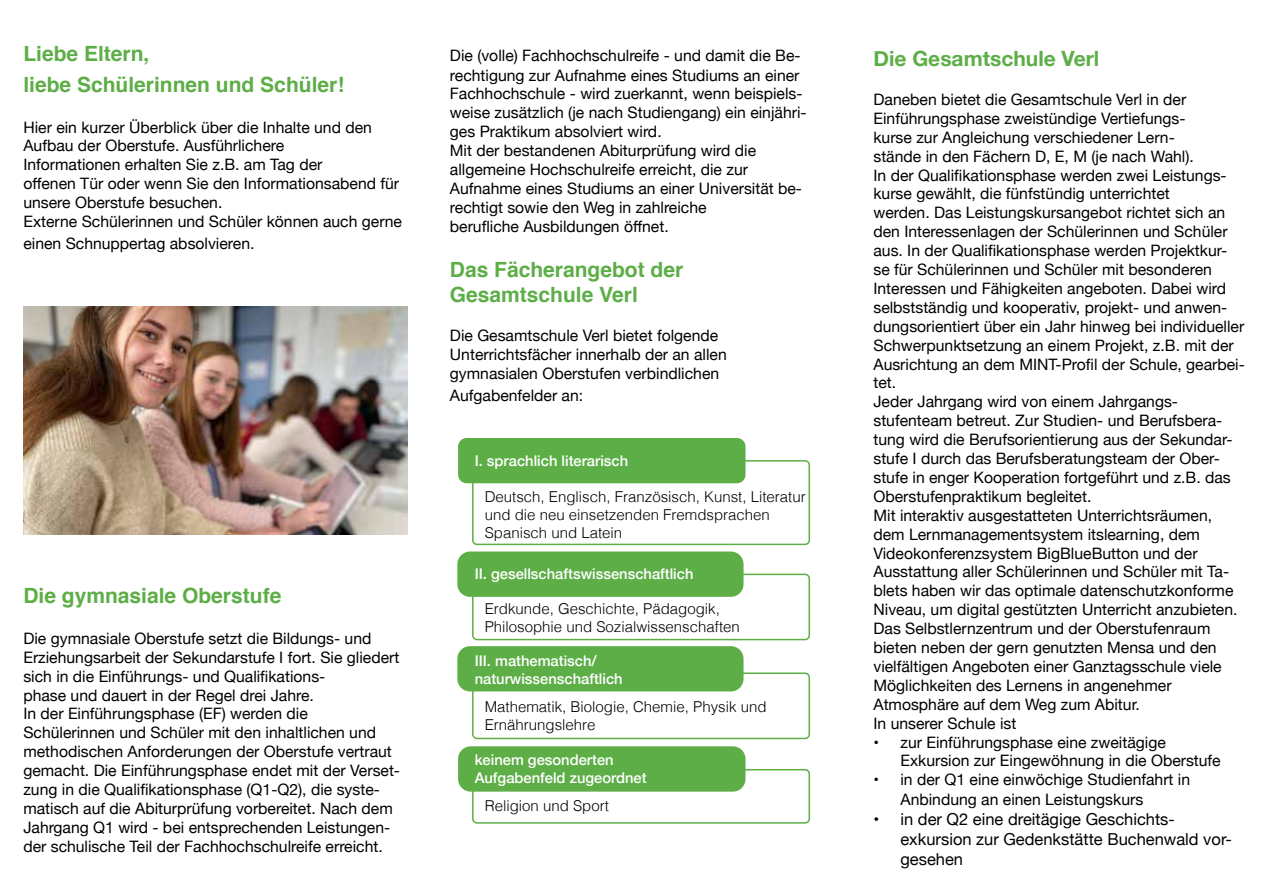
<style>
.page{position:relative;width:1263px;height:893px;background:#fff}
.page>*{position:absolute;margin:0;border:0;box-sizing:border-box;transform-origin:0 0}
.t1{font:700 21px/30.6px "Helvetica";color:#5dae47}
.t2{font:700 21px "Helvetica Neue";color:#5dae47}
.t3{font:16.5px/19.8px "Helvetica Neue";color:#000}
.t4{font:15.75px/18.9px "Helvetica Neue";color:#000}
.t5{font:300 15px/18px "Helvetica";color:#000}
.t6{font:500 14.7px/17.7px "Helvetica Neue";color:#fff}
</style>
<div class="page">
<img style="left:23px;top:306px;width:385px;height:228px">
<div style="left:472px;top:460px;width:338px;height:85px;border:2px solid #5dae47;border-radius:4px"></div>
<div style="left:472px;top:574px;width:338px;height:66px;border:2px solid #5dae47;border-radius:4px"></div>
<div style="left:472px;top:672px;width:338px;height:67px;border:2px solid #5dae47;border-radius:4px"></div>
<div style="left:472px;top:769px;width:338px;height:55px;border:2px solid #5dae47;border-radius:4px"></div>
<div style="left:458px;top:438px;width:287px;height:45px;background:#5dae47;border-radius:9px"></div>
<div style="left:457px;top:551px;width:286px;height:46px;background:#5dae47;border-radius:13px"></div>
<div style="left:457px;top:646px;width:286px;height:45px;background:#5dae47;border-radius:13px"></div>
<div style="left:458px;top:746px;width:287px;height:46px;background:#5dae47;border-radius:13px"></div>
<h1 class="t1" style="left:23px;top:39px;width:322px">Liebe Eltern,<br>liebe Schülerinnen und Schüler!</h1>
<p class="t4" style="left:23px;top:118px;width:380px">Hier ein kurzer Überblick über die Inhalte und den Aufbau der Oberstufe. Ausführlichere<br>Informationen erhalten Sie z.B. am Tag der<br>offenen Tür oder wenn Sie den Informationsabend für unsere Oberstufe besuchen.<br>Externe Schülerinnen und Schüler können auch gerne</p>
<p class="t4" style="left:23px;top:235px;width:233px">einen Schnuppertag absolvieren.</p>
<h1 class="t1" style="left:23px;top:581px;width:259px">Die gymnasiale Oberstufe</h1>
<p class="t4" style="left:23px;top:630px;width:378px">Die gymnasiale Oberstufe setzt die Bildungs- und Erziehungsarbeit der Sekundarstufe I fort. Sie gliedert sich in die Einführungs- und Qualifikations-<br>phase und dauert in der Regel drei Jahre.<br>In der Einführungsphase (EF) werden die Schülerinnen und Schüler mit den inhaltlichen und methodischen Anforderungen der Oberstufe vertraut gemacht. Die Einführungsphase endet mit der Verset&shy;zung in die Qualifikationsphase (Q1-Q2), die syste&shy;matisch auf die Abiturprüfung vorbereitet. Nach dem Jahrgang Q1 wird - bei entsprechenden Leistungen&shy;der schulische Teil der Fachhochschulreife erreicht.</p>
<p class="t4" style="left:450px;top:46px;width:358px">Die (volle) Fachhochschulreife - und damit die Be&shy;rechtigung zur Aufnahme eines Studiums an einer Fachhochschule - wird zuerkannt, wenn beispiels&shy;weise zusätzlich (je nach Studiengang) ein einjähri&shy;ges Praktikum absolviert wird.<br>Mit der bestandenen Abiturprüfung wird die allgemeine Hochschulreife erreicht, die zur Aufnahme eines Studiums an einer Universität be&shy;rechtigt sowie den Weg in zahlreiche<br>berufliche Ausbildungen öffnet.</p>
<h1 class="t1" style="left:450px;top:257px;width:235px;line-height:25.2px">Das Fächerangebot der<br>Gesamtschule Verl</h1>
<p class="t4" style="left:450px;top:327px;width:278px">Die Gesamtschule Verl bietet folgende<br>Unterrichtsfächer innerhalb der an allen gymnasialen Oberstufen verbindlichen</p>
<p class="t4" style="left:450px;top:386px;width:135px">Aufgabenfelder an:</p>
<p class="t6" style="left:475px;top:451px;width:155px">I. sprachlich literarisch</p>
<p class="t5" style="left:485px;top:486px;width:322px">Deutsch, Englisch, Französisch, Kunst, Literatur und die neu einsetzenden Fremdsprachen<br>Spanisch und Latein</p>
<p class="t6" style="left:475px;top:564px;width:220px">II. gesellschaftswissenschaftlich</p>
<p class="t5" style="left:485px;top:599px;width:257px">Erdkunde, Geschichte, Pädagogik,<br>Philosophie und Sozialwissenschaften</p>
<p class="t6" style="left:475px;top:651px;width:150px">III. mathematisch/ naturwissenschaftlich</p>
<p class="t5" style="left:485px;top:697px;width:283px">Mathematik, Biologie, Chemie, Physik und<br>Ernährungslehre</p>
<p class="t6" style="left:475px;top:750px;width:174px">keinem gesonderten<br>Aufgabenfeld zugeordnet</p>
<p class="t5" style="left:485px;top:795px;width:126px">Religion und Sport</p>
<h1 class="t2" style="left:873px;top:42px;width:227px">Die Gesamtschule Verl</h1>
<p class="t4" style="left:873px;top:91px;width:373px">Daneben bietet die Gesamtschule Verl in der Einführungsphase zweistündige Vertiefungs-<br>kurse zur Angleichung verschiedener Lern-<br>stände in den Fächern D, E, M (je nach Wahl).<br>In der Qualifikationsphase werden zwei Leistungs&shy;kurse gewählt, die fünfstündig unterrichtet<br>werden. Das Leistungskursangebot richtet sich an den Interessenlagen der Schülerinnen und Schüler aus. In der Qualifikationsphase werden Projektkur&shy;se für Schülerinnen und Schüler mit besonderen Interessen und Fähigkeiten angeboten. Dabei wird selbstständig und kooperativ, projekt- und anwen&shy;dungsorientiert über ein Jahr hinweg bei individueller Schwerpunktsetzung an einem Projekt, z.B. mit der Ausrichtung an dem MINT-Profil der Schule, gearbei&shy;tet.<br>Jeder Jahrgang wird von einem Jahrgangs&shy;stufenteam betreut. Zur Studien- und Berufsbera&shy;tung wird die Berufsorientierung aus der Sekundar&shy;stufe I durch das Berufsberatungsteam der Ober&shy;stufe in enger Kooperation fortgeführt und z.B. das Oberstufenpraktikum begleitet.<br>Mit interaktiv ausgestatteten Unterrichtsräumen, dem Lernmanagementsystem itslearning, dem Videokonferenzsystem BigBlueButton und der Ausstattung aller Schülerinnen und Schüler mit Ta&shy;blets haben wir das optimale datenschutzkonforme Niveau, um digital gestützten Unterricht anzubieten.<br>Das Selbstlernzentrum und der Oberstufenraum bieten neben der gern genutzten Mensa und den vielfältigen Angeboten einer Ganztagsschule viele Möglichkeiten des Lernens in angenehmer Atmosphäre auf dem Weg zum Abitur.<br>In unserer Schule ist</p>
<p class="t4" style="left:900px;top:733px;width:322px;text-indent:-27px">• zur Einführungsphase eine zweitägige<br>Exkursion zur Eingewöhnung in die Oberstufe</p>
<p class="t4" style="left:900px;top:771px;width:291px;line-height:19.8px;text-indent:-27px">• in der Q1 eine einwöchige Studienfahrt in<br>Anbindung an einen Leistungskurs</p>
<p class="t3" style="left:900px;top:810px;width:333px;text-indent:-27px">• in der Q2 eine dreitägige Geschichts&shy;exkursion zur Gedenkstätte Buchenwald vor&shy;gesehen</p>
</div>
